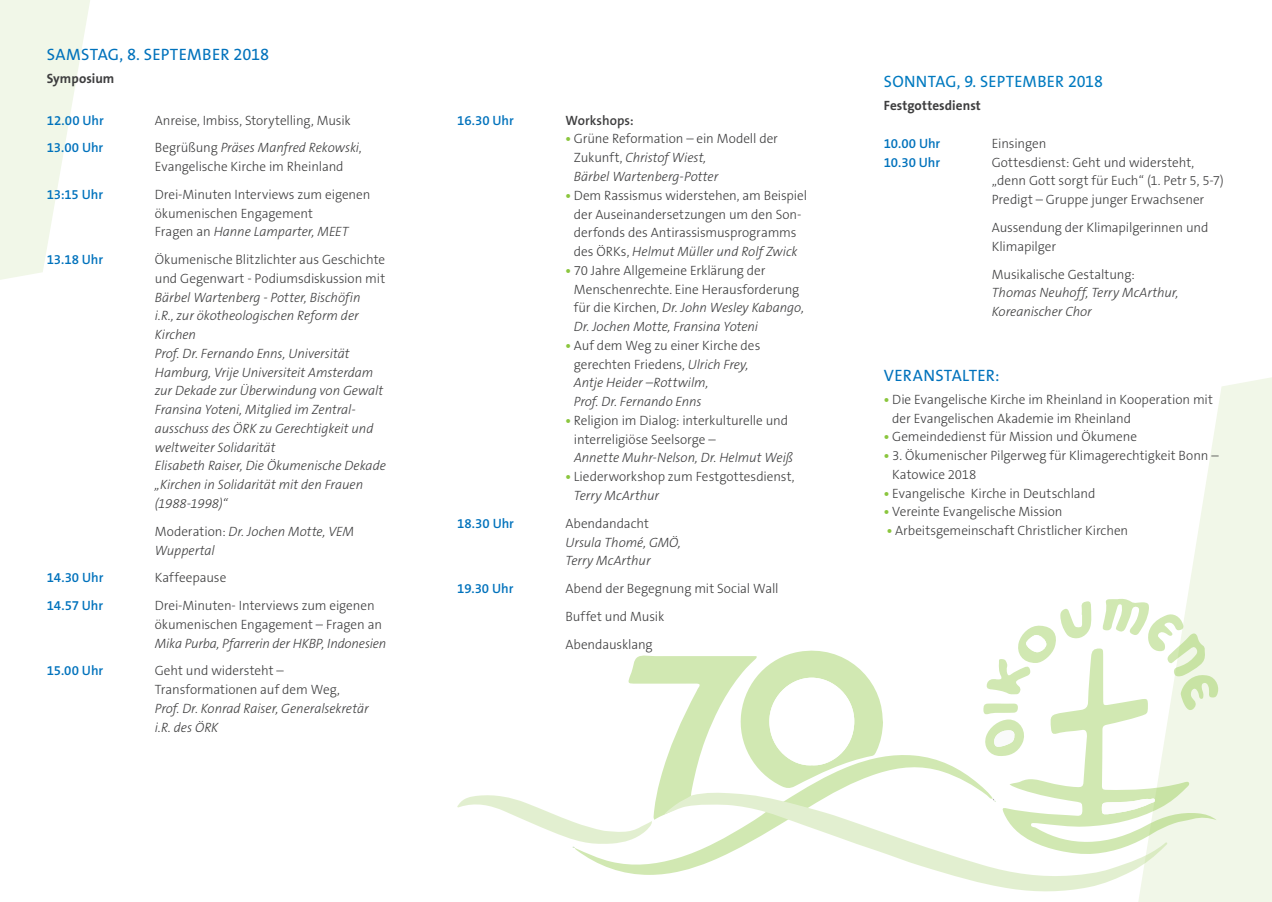
<style>
.page{position:relative;width:1272px;height:902px;background:#fff}
.page>*{position:absolute;margin:0;border:0;box-sizing:border-box;transform-origin:0 0}
.t1{font:16.5px "The Sans OT5 Plain";letter-spacing:.015em;color:#0072bc}
.t2{font:16.5px "The Sans OT5 Plain";letter-spacing:.01em;color:#007ac0}
.t3{font:300 13.5px/18.8px "The Sans OT3";letter-spacing:-.005em;color:#3e3e3f}
.t4{font:italic 300 13.5px/18.8px "The Sans OT3";letter-spacing:-.005em;color:#3e3e3f}
.t5{font:600 13.5px "The Sans OT6";letter-spacing:-.005em;color:#0072bc}
.t6{font:700 13.5px "The Sans OT7";letter-spacing:.005em;color:#3e3e3f}
.t7{font:600 13.5px "The Sans OT6";letter-spacing:.005em;color:#3e3e3f}
.s1{font-style:italic}
.s2{font-style:normal}
.s3{font-family:"The Sans OT7";font-weight:700;color:#8bc63e}
.s4{font-family:"The Sans OT7";font-weight:700;font-style:normal;color:#8bc63e}
</style>
<div class="page">
<svg style="left:1138px;top:377px;width:133px;height:524px;fill:#f1f7e8"></svg>
<svg style="left:0;top:0;width:90px;height:280px"></svg>
<svg style="left:457px;top:598px;width:762px;height:276px"></svg>
<svg style="left:664px;top:791px;width:503px;height:101px"></svg>
<p class="t1" style="left:47px;top:43px;width:224px">SAMSTAG, 8. SEPTEMBER 2018</p>
<p class="t6" style="left:47px;top:69px;width:69px">Symposium</p>
<p class="t5" style="left:47px;top:111px;width:58px">12.00 Uhr</p>
<p class="t3" style="left:155px;top:111px;width:197px">Anreise, Imbiss, Storytelling, Musik</p>
<p class="t5" style="left:47px;top:139px;width:58px">13.00 Uhr</p>
<p class="t3" style="left:155px;top:138px;width:208px">Begrüßung <span class="s1">Präses Manfred Rekowski</span>,<br>Evangelische Kirche im Rheinland</p>
<p class="t5" style="left:47px;top:185px;width:58px">13:15 Uhr</p>
<p class="t3" style="left:155px;top:185px;width:217px">Drei-Minuten Interviews zum eigenen ökumenischen Engagement<br>Fragen an <span class="s1">Hanne Lamparter, MEET</span></p>
<p class="t5" style="left:47px;top:251px;width:58px">13.18 Uhr</p>
<p class="t3" style="left:155px;top:250px;width:232px">Ökumenische Blitzlichter aus Geschichte und Gegenwart - Podiumsdiskussion mit</p>
<p class="t4" style="left:155px;top:288px;width:233px">Bärbel Wartenberg - Potter, Bischöfin<br>i.R., zur ökotheologischen Reform der Kirchen<br>Prof. Dr. Fernando Enns, Universität Hamburg, Vrije Universiteit Amsterdam zur Dekade zur Überwindung von Gewalt Fransina Yoteni, Mitglied im Zentral&shy;ausschuss des ÖRK zu Gerechtigkeit und weltweiter Solidarität<br>Elisabeth Raiser, Die Ökumenische Dekade „Kirchen in Solidarität mit den Frauen (1988-1998)“</p>
<p class="t4" style="left:155px;top:522px;width:201px"><span class="s2">Moderation:</span> Dr. Jochen Motte, VEM<br>Wuppertal</p>
<p class="t5" style="left:47px;top:569px;width:58px">14.30 Uhr</p>
<p class="t3" style="left:155px;top:568px;width:73px">Kaffeepause</p>
<p class="t5" style="left:47px;top:596px;width:58px">14.57 Uhr</p>
<p class="t3" style="left:155px;top:596px;width:229px">Drei-Minuten- Interviews zum eigenen ökumenischen Engagement – Fragen an</p>
<p class="t4" style="left:155px;top:633px;width:233px">Mika Purba, Pfarrerin der HKBP, Indonesien</p>
<p class="t5" style="left:47px;top:662px;width:58px">15.00 Uhr</p>
<p class="t3" style="left:155px;top:661px;width:187px">Geht und widersteht –<br>Transformationen auf dem Weg,</p>
<p class="t4" style="left:155px;top:699px;width:215px">Prof. Dr. Konrad Raiser, Generalsekretär i.R. des ÖRK</p>
<p class="t5" style="left:457px;top:111px;width:58px">16.30 Uhr</p>
<p class="t7" style="left:565px;top:111px;width:70px">Workshops:</p>
<p class="t3" style="left:574px;top:130px;width:206px;text-indent:-8px"><span class="s3">•</span> Grüne Reformation – ein Modell der<br>Zukunft, <span class="s1">Christof Wiest,<br>Bärbel Wartenberg-Potter</span></p>
<p class="t3" style="left:565px;top:186px;width:243px;text-align:center"><span class="s3">•</span> Dem Rassismus widerstehen, am Beispiel der Auseinandersetzungen um den Son&shy;derfonds des Antirassismusprogramms des ÖRKs, <span class="s1">Helmut Müller und Rolf Zwick</span></p>
<p class="t3" style="left:574px;top:261px;width:232px;text-indent:-8px"><span class="s3">•</span> 70 Jahre Allgemeine Erklärung der Menschenrechte. Eine Herausforderung für die Kirchen, <span class="s1">Dr. John Wesley Kabango, Dr. Jochen Motte, Fransina Yoteni</span></p>
<p class="t4" style="left:574px;top:336px;width:188px;text-indent:-8px"><span class="s4">•</span> <span class="s2">Auf dem Weg zu einer Kirche des gerechten Friedens,</span> Ulrich Frey,<br>Antje Heider –Rottwilm,<br>Prof. Dr. Fernando Enns</p>
<p class="t3" style="left:574px;top:411px;width:216px;text-indent:-8px"><span class="s3">•</span> Religion im Dialog: interkulturelle und interreligiöse Seelsorge –</p>
<p class="t4" style="left:574px;top:448px;width:221px">Annette Muhr-Nelson, Dr. Helmut Weiß</p>
<p class="t3" style="left:574px;top:467px;width:222px;text-indent:-8px"><span class="s3">•</span> Liederworkshop zum Festgottesdienst,<br><span class="s1">Terry McArthur</span></p>
<p class="t5" style="left:457px;top:514px;width:58px">18.30 Uhr</p>
<p class="t3" style="left:565px;top:514px;width:85px">Abendandacht</p>
<p class="t4" style="left:565px;top:532px;width:117px">Ursula Thomé, GMÖ,<br>Terry McArthur</p>
<p class="t5" style="left:457px;top:579px;width:58px">19.30 Uhr</p>
<p class="t3" style="left:565px;top:574px;width:215px;line-height:27.8px">Abend der Begegnung mit Social Wall<br>Buffet und Musik<br>Abendausklang</p>
<p class="t2" style="left:883px;top:71px;width:220px">SONNTAG, 9. SEPTEMBER 2018</p>
<p class="t6" style="left:883px;top:97px;width:99px">Festgottesdienst</p>
<p class="t5" style="left:883px;top:135px;width:58px">10.00 Uhr</p>
<p class="t3" style="left:991px;top:134px;width:56px">Einsingen</p>
<p class="t5" style="left:883px;top:153px;width:58px">10.30 Uhr</p>
<p class="t3" style="left:991px;top:153px;width:233px">Gottesdienst: Geht und widersteht, „denn Gott sorgt für Euch“ (1. Petr 5, 5-7)<br>Predigt – Gruppe junger Erwachsener</p>
<p class="t3" style="left:991px;top:218px;width:218px">Aussendung der Klimapilgerinnen und<br>Klimapilger</p>
<p class="t3" style="left:991px;top:265px;width:144px">Musikalische Gestaltung:</p>
<p class="t4" style="left:991px;top:283px;width:188px">Thomas Neuhoff, Terry McArthur,<br>Koreanischer Chor</p>
<p class="t1" style="left:883px;top:364px;width:117px">VERANSTALTER:</p>
<p class="t3" style="left:892px;top:390px;width:322px;text-indent:-8px"><span class="s3">•</span> Die Evangelische Kirche im Rheinland in Kooperation mit der Evangelischen Akademie im Rheinland</p>
<p class="t3" style="left:883px;top:427px;width:255px"><span class="s3">•</span> Gemeindedienst für Mission und Ökumene</p>
<p class="t3" style="left:892px;top:446px;width:328px;text-indent:-8px"><span class="s3">•</span> 3. Ökumenischer Pilgerweg für Klimagerechtigkeit Bonn –<br>Katowice 2018</p>
<p class="t3" style="left:883px;top:484px;width:213px"><span class="s3">•</span> Evangelische Kirche in Deutschland</p>
<p class="t3" style="left:883px;top:502px;width:180px"><span class="s3">•</span> Vereinte Evangelische Mission</p>
<p class="t3" style="left:886px;top:521px;width:243px"><span class="s3">•</span> Arbeitsgemeinschaft Christlicher Kirchen</p>
</div>
